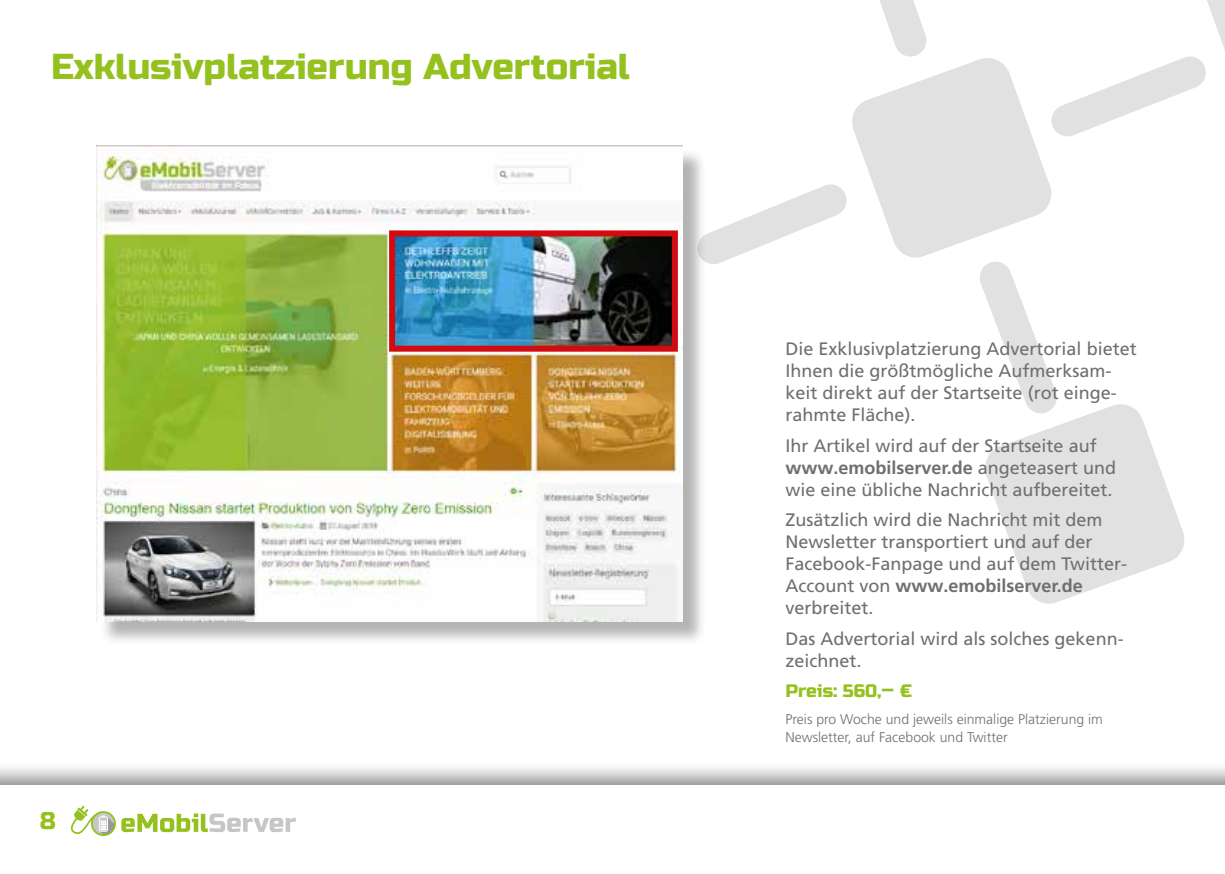
<style>
.page{position:relative;width:1225px;height:874px;background:#fff}
.page>*{position:absolute;margin:0;border:0;box-sizing:border-box;transform-origin:0 0}
.t1{font:36px "Russo One";color:#95c11f}
.t2{font:24px "Russo One";color:#95c11f}
.t3{font:18px/22px "Frutiger LT Pro";color:#706f6f}
.t4{font:18px "Russo One";color:#95c11f}
.t5{font:300 14px/18px "Frutiger LT Pro";color:#706f6f}
.s1{font-weight:700}
.s2{font-size:20px}
</style>
<div class="page">
<svg style="left:706px;top:0;width:519px;height:604px"></svg>
<div style="left:0;top:760px;width:1225px;height:113px;background:#000;opacity:.3"></div>
<div style="left:0;top:785px;width:1225px;height:88px;background:#fff"></div>
<div style="left:99px;top:148px;width:607px;height:498px;background:#000;opacity:.3"></div>
<img style="left:96px;top:145px;width:586px;height:476px">
<div style="left:389px;top:230px;width:289px;height:121px;border:6px solid #d20a11"></div>
<svg style="left:70px;top:805px;width:226px;height:31px"></svg>
<h1 class="t1" style="left:51px;top:45px;width:580px">Exklusivplatzierung Advertorial</h1>
<h2 class="t2" style="left:40px;top:806px;width:18px">8</h2>
<p class="t3" style="left:785px;top:337px;width:353px">Die Exklusivplatzierung Advertorial bietet Ihnen die größtmögliche Aufmerksam&shy;keit direkt auf der Startseite (rot einge&shy;rahmte Fläche).</p>
<p class="t3" style="left:785px;top:434px;width:332px">Ihr Artikel wird auf der Startseite auf <span class="s1">www.emobilserver.de</span> angeteasert und wie eine übliche Nachricht aufbereitet.</p>
<p class="t3" style="left:785px;top:508px;width:343px">Zusätzlich wird die Nachricht mit dem<br>Newsletter transportiert und auf der<br>Facebook-Fanpage und auf dem Twitter-<br>Account von <span class="s1">www.emobilserver.de </span>verbreitet.</p>
<p class="t3" style="left:785px;top:627px;width:340px">Das Advertorial wird als solches gekenn&shy;zeichnet.</p>
<p class="t4" style="left:785px;top:680px;width:128px">Preis: 560,<span class="s2">–</span> €</p>
<p class="t5" style="left:785px;top:709px;width:319px">Preis pro Woche und jeweils einmalige Platzierung im<br>Newsletter, auf Facebook und Twitter</p>
</div>
